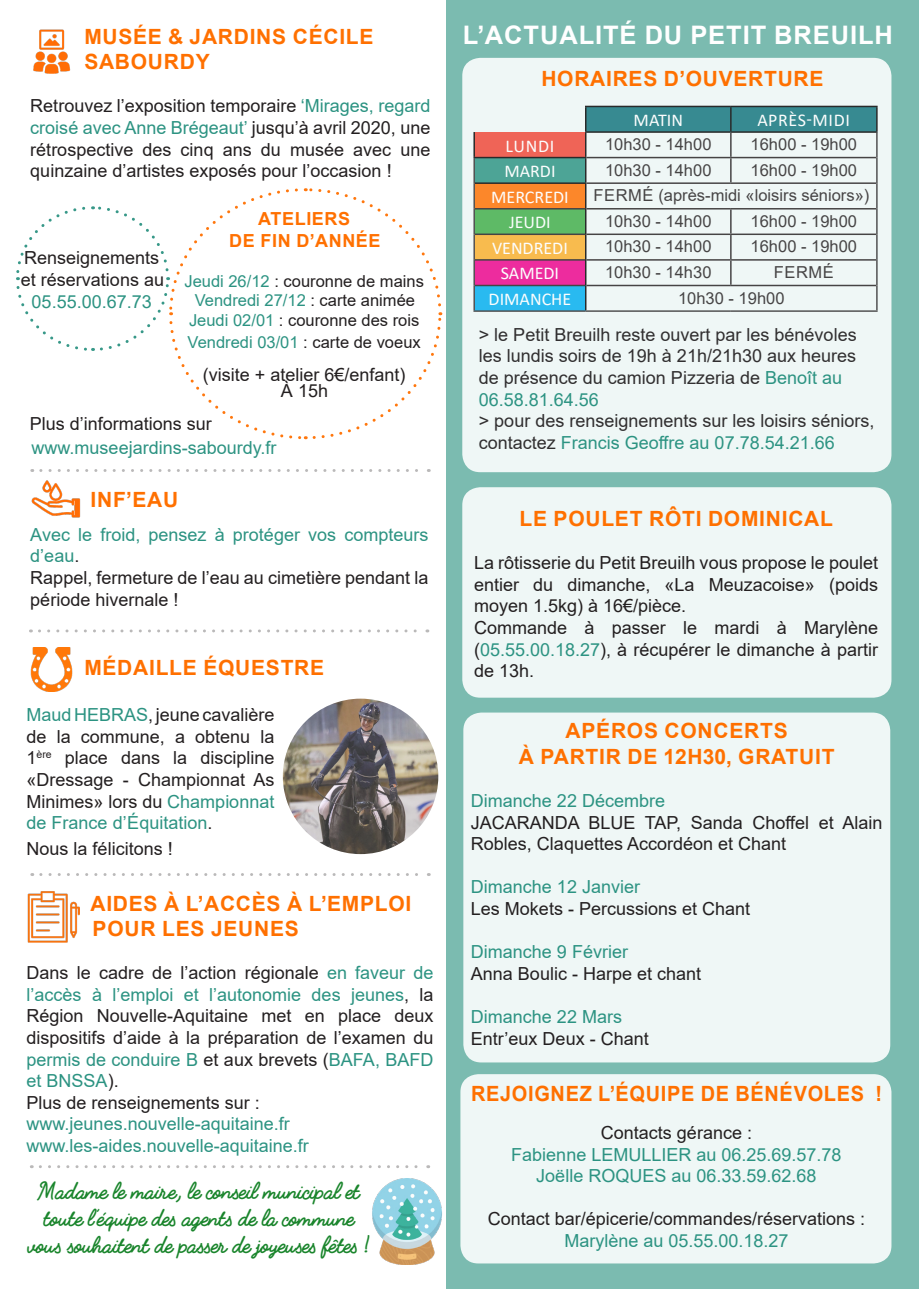
<style>
.page{position:relative;width:919px;height:1289px;background:#fff}
.page>*{position:absolute;margin:0;border:0;box-sizing:border-box;transform-origin:0 0}
.t1{font:700 25.5px "Arial";letter-spacing:.035em;color:#fff}
.t2{font:700 22.5px/27px "Fabfelt Script";color:#1a852c;text-align:center}
.t3{font:700 21px/25.2px "Arial";letter-spacing:.035em;color:#ff7000}
.t4{font:700 21px "Arial";letter-spacing:.035em;color:#ff7000;scale:.95 1}
.t5{font:18px/21.6px "Arial";color:#231f20}
.t6{font:18px/21.6px "Arial";color:#2c9382;text-align:center}
.t7{font:18px/21.6px "Arial";color:#312f30}
.t8{font:18px "Calibri";color:#fff}
.t9{font:700 18px/21.6px "Arial";letter-spacing:.035em;color:#ff7000;text-align:center}
.t10{font:18px "Calibri";letter-spacing:.04em;color:#fff}
.t11{font:16.5px/19.8px "Arial";color:#231f20;text-align:center}
.t12{font:16.5px "Arial";color:#2c9382}
.s1{color:#2c9382}
.s2{color:#231f20}
</style>
<div class="page">
<div style="left:446px;top:0;width:472px;height:1288px;background:#7bbbb0"></div>
<div style="left:462px;top:58px;width:429px;height:414px;background:#eff7f6;border-radius:18px"></div>
<div style="left:474px;top:132px;width:111px;height:25px;background:#ef6457"></div>
<div style="left:474px;top:157px;width:111px;height:26px;background:#4da496"></div>
<div style="left:474px;top:183px;width:111px;height:26px;background:#fc872a"></div>
<div style="left:474px;top:209px;width:111px;height:25px;background:#5eba66"></div>
<div style="left:474px;top:234px;width:111px;height:26px;background:#f8bb4e"></div>
<div style="left:474px;top:260px;width:111px;height:25px;background:#ed2c9e"></div>
<div style="left:474px;top:285px;width:111px;height:26px;background:#29baf0"></div>
<hr style="left:475px;top:208px;width:110px;height:1px;background:#231f20">
<hr style="left:475px;top:233px;width:110px;height:2px;background:#231f20">
<hr style="left:475px;top:259px;width:110px;height:2px;background:#231f20">
<hr style="left:475px;top:285px;width:110px;height:1px;background:#231f20">
<hr style="left:475px;top:182px;width:111px;height:2px;background:#000">
<hr style="left:473px;top:158px;width:2px;height:25px;background:#312f30">
<hr style="left:473px;top:183px;width:2px;height:26px;background:#312f30">
<hr style="left:473px;top:209px;width:2px;height:25px;background:#312f30">
<hr style="left:473px;top:234px;width:2px;height:26px;background:#312f30">
<hr style="left:473px;top:260px;width:2px;height:25px;background:#312f30">
<hr style="left:473px;top:285px;width:2px;height:25px;background:#312f30">
<hr style="left:473px;top:310px;width:112px;height:2px;background:#312f30">
<hr style="left:585px;top:310px;width:145px;height:2px;background:#312f30">
<hr style="left:730px;top:310px;width:147px;height:2px;background:#312f30">
<hr style="left:473px;top:132px;width:2px;height:25px;background:#000">
<svg style="left:585px;top:106px;width:292px;height:204px"></svg>
<hr style="left:473px;top:157px;width:113px;height:1px;background:#000">
<div style="left:463px;top:712px;width:427px;height:350px;background:#eff7f6;border-radius:18px"></div>
<div style="left:462px;top:487px;width:429px;height:210px;background:#eff7f6;border-radius:18px"></div>
<div style="left:460px;top:1074px;width:431px;height:189px;background:#eff7f6;border-radius:18px"></div>
<img style="left:33px;top:29px;width:38px;height:44px">
<svg style="left:16px;top:188px;width:427px;height:252px"></svg>
<img style="left:372px;top:1178px;width:70px;height:86px">
<svg style="left:39px;top:629px;width:389px;height:3px"></svg>
<svg style="left:40px;top:1165px;width:389px;height:3px"></svg>
<svg style="left:41px;top:873px;width:388px;height:3px"></svg>
<img style="left:27px;top:891px;width:52px;height:51px">
<svg style="left:41px;top:469px;width:388px;height:3px"></svg>
<img style="left:30px;top:647px;width:43px;height:44px">
<img style="left:283px;top:698px;width:155px;height:156px;border-radius:78px">
<img style="left:31px;top:481px;width:49px;height:36px">
<p class="t3" style="left:84px;top:24px;width:291px">MUSÉE &amp; JARDINS CÉCILE<br>SABOURDY</p>
<p class="t5" style="left:30px;top:95px;width:401px;text-align:justify">Retrouvez l’exposition temporaire <span class="s1">‘Mirages, regard croisé avec Anne Brégeaut’</span> jusqu’à avril 2020, une rétrospective des cinq ans du musée avec une quinzaine d’artistes exposés pour l’occasion !</p>
<p class="t9" style="left:229px;top:208px;width:153px">ATELIERS<br>DE FIN D’ANNÉE</p>
<p class="t11" style="left:184px;top:271px;width:241px"><span class="s1">Jeudi 26/12</span> : couronne de mains<br><span class="s1">Vendredi 27/12</span> : carte animée<br><span class="s1">Jeudi 02/01</span> : couronne des rois</p>
<p class="t12" style="left:188px;top:330px;width:234px">Vendredi 03/01 <span class="s2">: carte de voeux</span></p>
<p class="t5" style="left:203px;top:366px;width:204px;line-height:16.5px;text-align:center">(visite + atelier 6€/enfant)<br>À 15h</p>
<p class="t5" style="left:21px;top:247px;width:145px">Renseignements et réservations au</p>
<p class="t6" style="left:32px;top:290px;width:122px">05.55.00.67.73</p>
<p class="t5" style="left:30px;top:413px;width:184px">Plus d’informations sur</p>
<p class="t6" style="left:32px;top:436px;width:246px">www.museejardins-sabourdy.fr</p>
<p class="t3" style="left:90px;top:487px;width:89px">INF’EAU</p>
<p class="t5" style="left:30px;top:523px;width:399px"><span class="s1">Avec le froid, pensez à protéger vos compteurs d’eau</span>.<br>Rappel, fermeture de l’eau au cimetière pendant la période hivernale !</p>
<p class="t3" style="left:84px;top:655px;width:241px">MÉDAILLE ÉQUESTRE</p>
<p class="t5" style="left:27px;top:703px;width:249px;text-align:justify"><span class="s1">Maud HEBRAS</span>, jeune cavalière de la commune, a obtenu la 1<sup>ère</sup> place dans la discipline «Dressage - Championnat As Minimes» lors du <span class="s1">Championnat de France d’Équitation</span>.</p>
<p class="t5" style="left:27px;top:837px;width:148px">Nous la félicitons !</p>
<p class="t3" style="left:90px;top:891px;width:322px">AIDES À L’ACCÈS À L’EMPLOI<br>POUR LES JEUNES</p>
<p class="t5" style="left:27px;top:961px;width:408px">Dans le cadre de l’action régionale <span class="s1">en faveur de l’accès à l’emploi et l’autonomie des jeunes</span>, la Région Nouvelle-Aquitaine met en place deux dispositifs d’aide à la préparation de l’examen du <span class="s1">permis de conduire B</span> et aux brevets (<span class="s1">BAFA, BAFD et BNSSA</span>).<br>Plus de renseignements sur :</p>
<p class="t6" style="left:27px;top:1113px;width:284px;text-align:left">www.jeunes.nouvelle-aquitaine.fr www.les-aides.nouvelle-aquitaine.fr</p>
<p class="t2" style="left:27px;top:1176px;width:344px">Madame le maire, le conseil municipal et toute l’équipe des agents de la commune vous souhaitent de passer de joyeuses fêtes !</p>
<h1 class="t1" style="left:463px;top:17px;width:431px">L’ACTUALITÉ DU PETIT BREUILH</h1>
<p class="t3" style="left:541px;top:66px;width:284px">HORAIRES D’OUVERTURE</p>
<p class="t8" style="left:633px;top:107px;width:51px">MATIN</p>
<p class="t10" style="left:757px;top:107px;width:94px">APRÈS-MIDI</p>
<p class="t8" style="left:505px;top:133px;width:50px">LUNDI</p>
<p class="t11" style="left:605px;top:134px;width:108px">10h30 - 14h00</p>
<p class="t11" style="left:750px;top:134px;width:108px">16h00 - 19h00</p>
<p class="t8" style="left:504px;top:159px;width:53px">MARDI</p>
<p class="t11" style="left:605px;top:160px;width:108px">10h30 - 14h00</p>
<p class="t11" style="left:750px;top:160px;width:108px">16h00 - 19h00</p>
<p class="t8" style="left:491px;top:184px;width:79px">MERCREDI</p>
<p class="t11" style="left:593px;top:185px;width:277px">FERMÉ (après-midi «loisirs séniors»)</p>
<p class="t8" style="left:509px;top:210px;width:43px">JEUDI</p>
<p class="t11" style="left:605px;top:211px;width:108px">10h30 - 14h00</p>
<p class="t11" style="left:750px;top:211px;width:108px">16h00 - 19h00</p>
<p class="t8" style="left:492px;top:235px;width:77px">VENDREDI</p>
<p class="t11" style="left:605px;top:236px;width:108px">10h30 - 14h00</p>
<p class="t11" style="left:750px;top:236px;width:108px">16h00 - 19h00</p>
<p class="t8" style="left:500px;top:261px;width:60px">SAMEDI</p>
<p class="t11" style="left:605px;top:262px;width:108px">10h30 - 14h30</p>
<p class="t11" style="left:773px;top:262px;width:62px">FERMÉ</p>
<p class="t8" style="left:488px;top:286px;width:84px">DIMANCHE</p>
<p class="t11" style="left:678px;top:288px;width:108px">10h30 - 19h00</p>
<p class="t7" style="left:478px;top:323px;width:379px">&gt; le Petit Breuilh reste ouvert par les bénévoles les lundis soirs de 19h à 21h/21h30 aux heures de présence du camion Pizzeria de <span class="s1">Benoît au 06.58.81.64.56</span></p>
<p class="t7" style="left:478px;top:410px;width:397px">&gt; pour des renseignements sur les loisirs séniors, contactez <span class="s1">Francis Geoffre au 07.78.54.21.66</span></p>
<p class="t3" style="left:519px;top:506px;width:315px">LE POULET RÔTI DOMINICAL</p>
<p class="t5" style="left:474px;top:552px;width:405px">La rôtisserie du Petit Breuilh vous propose le poulet entier du dimanche, «La Meuzacoise» (poids moyen 1.5kg) à 16€/pièce.<br>Commande à passer le mardi à Marylène (<span class="s1">05.55.00.18.27</span>), à récupérer le dimanche à partir de 13h.</p>
<p class="t3" style="left:518px;top:718px;width:317px;text-align:center">APÉROS CONCERTS<br>À PARTIR DE 12H30, GRATUIT</p>
<p class="t6" style="left:471px;top:789px;width:196px">Dimanche 22 Décembre</p>
<p class="t5" style="left:471px;top:811px;width:413px">JACARANDA BLUE TAP, Sanda Choffel et Alain<br>Robles, Claquettes Accordéon et Chant</p>
<p class="t6" style="left:471px;top:876px;width:171px">Dimanche 12 Janvier</p>
<p class="t5" style="left:471px;top:897px;width:281px">Les Mokets - Percussions et Chant</p>
<p class="t6" style="left:471px;top:940px;width:159px">Dimanche 9 Février</p>
<p class="t5" style="left:471px;top:962px;width:232px">Anna Boulic - Harpe et chant</p>
<p class="t6" style="left:471px;top:1005px;width:153px">Dimanche 22 Mars</p>
<p class="t5" style="left:471px;top:1027px;width:179px">Entr’eux Deux - Chant</p>
<p class="t4" style="left:471px;top:1078px;width:434px">REJOIGNEZ L’ÉQUIPE DE BÉNÉVOLES !</p>
<p class="t5" style="left:601px;top:1121px;width:153px">Contacts gérance :</p>
<p class="t6" style="left:511px;top:1143px;width:332px">Fabienne LEMULLIER au 06.25.69.57.78<br>Joëlle ROQUES au 06.33.59.62.68</p>
<p class="t5" style="left:487px;top:1207px;width:379px">Contact bar/épicerie/commandes/réservations :</p>
<p class="t6" style="left:564px;top:1229px;width:226px">Marylène au 05.55.00.18.27</p>
</div>
